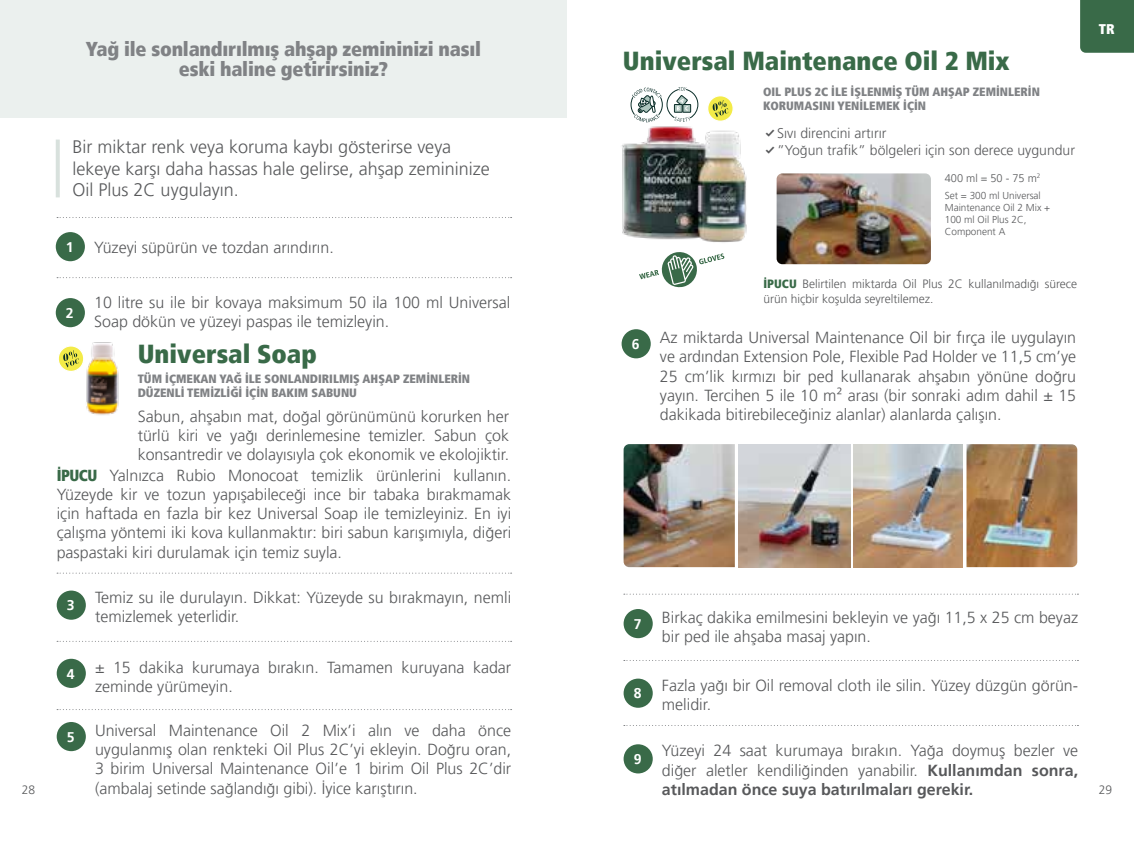
<style>
.page{position:relative;width:1134px;height:851px;background:#fff}
.page>*{position:absolute;margin:0;border:0;box-sizing:border-box;transform-origin:0 0}
.t1{font:900 condensed 26px "Frutiger LT Pro";color:#396a48}
.t2{font:900 condensed 20px/20px "Frutiger LT Pro";letter-spacing:-.01em;color:#808285;text-align:center}
.t3{font:300 18px/21.6px "Frutiger LT Pro";color:#58595b}
.t4{font:300 16px/19.2px "Frutiger LT Pro";color:#58595b}
.t5{font:300 14px/16.8px "Frutiger LT Pro";color:#58595b}
.t6{font:700 14px "Frutiger LT Pro";color:#fff}
.t7{font:900 condensed 14px "Frutiger LT Pro";color:#fff}
.t8{font:900 condensed 12px/14.4px "Frutiger LT Pro";color:#808285}
.t9{font:300 12px/14.4px "Frutiger LT Pro";color:#58595b}
.t10{font:300 11px "Frutiger LT Pro";color:#58595b}
.t11{font:300 10px/12px "Frutiger LT Pro";color:#58595b}
.s1{font-weight:900;font-stretch:condensed;color:#396a48}
.s2{font-weight:700}
</style>
<div class="page">
<div style="left:0;top:0;width:567px;height:117px;background:#ebf0ee"></div>
<div style="left:1080px;top:0;width:54px;height:53px;background:#396a48"></div>
<div style="left:56px;top:232px;width:29px;height:29px;background:#396a48;border-radius:50%"></div>
<div style="left:57px;top:590px;width:29px;height:29px;background:#396a48;border-radius:50%"></div>
<div style="left:624px;top:678px;width:29px;height:29px;background:#396a48;border-radius:50%"></div>
<div style="left:624px;top:744px;width:29px;height:29px;background:#396a48;border-radius:50%"></div>
<div style="left:57px;top:658px;width:29px;height:29px;background:#396a48;border-radius:50%"></div>
<div style="left:57px;top:721px;width:29px;height:30px;background:#396a48;border-radius:50%"></div>
<div style="left:624px;top:609px;width:29px;height:29px;background:#396a48;border-radius:50%"></div>
<div style="left:622px;top:329px;width:29px;height:29px;background:#396a48;border-radius:50%"></div>
<div style="left:56px;top:298px;width:29px;height:29px;background:#396a48;border-radius:50%"></div>
<svg style="left:57px;top:277px;width:455px;height:1px"></svg>
<svg style="left:57px;top:217px;width:455px;height:1px"></svg>
<svg style="left:57px;top:572px;width:455px;height:1px"></svg>
<svg style="left:624px;top:593px;width:454px;height:1px"></svg>
<svg style="left:624px;top:660px;width:454px;height:1px"></svg>
<svg style="left:57px;top:709px;width:455px;height:1px"></svg>
<img style="left:86px;top:342px;width:33px;height:73px">
<svg style="left:58px;top:346px;width:26px;height:25px"></svg>
<img style="left:621px;top:126px;width:126px;height:117px">
<svg style="left:639px;top:252px;width:85px;height:36px"></svg>
<img style="left:777px;top:173px;width:154px;height:91px">
<img style="left:624px;top:444px;width:111px;height:123px">
<img style="left:739px;top:444px;width:111px;height:123px">
<img style="left:854px;top:444px;width:109px;height:123px">
<img style="left:966px;top:444px;width:111px;height:123px">
<hr style="left:56px;top:139px;width:4px;height:58px;background:#d8e1dd">
<svg style="left:708px;top:96px;width:25px;height:25px"></svg>
<svg style="left:631px;top:87px;width:67px;height:35px"></svg>
<p class="t2" style="left:86px;top:39px;width:396px">Yağ ile sonlandırılmış ahşap zemininizi nasıl eski haline getirirsiniz?</p>
<p class="t3" style="left:73px;top:136px;width:419px">Bir miktar renk veya koruma kaybı gösterirse veya lekeye karşı daha hassas hale gelirse, ahşap zemininize<br>Oil Plus 2C uygulayın.</p>
<p class="t6" style="left:66px;top:239px;width:9px">1</p>
<p class="t4" style="left:94px;top:237px;width:241px">Yüzeyi süpürün ve tozdan arındırın.</p>
<p class="t6" style="left:66px;top:304px;width:9px">2</p>
<p class="t4" style="left:94px;top:293px;width:418px">10 litre su ile bir kovaya maksimum 50 ila 100 ml Universal<br>Soap dökün ve yüzeyi paspas ile temizleyin.</p>
<h1 class="t1" style="left:138px;top:337px;width:181px">Universal Soap</h1>
<p class="t8" style="left:138px;top:371px;width:334px">TÜM İÇMEKAN YAĞ İLE SONLANDIRILMIŞ AHŞAP ZEMİNLERİN<br>DÜZENLİ TEMİZLİĞİ İÇİN BAKIM SABUNU</p>
<p class="t4" style="left:138px;top:407px;width:373px">Sabun, ahşabın mat, doğal görünümünü korurken her</p>
<p class="t4" style="left:138px;top:426px;width:373px">türlü kiri ve yağı derinlemesine temizler. Sabun çok</p>
<p class="t4" style="left:138px;top:445px;width:373px">konsantredir ve dolayısıyla çok ekonomik ve ekolojiktir.</p>
<p class="t4" style="left:57px;top:465px;width:456px"><span class="s1">İPUCU</span> Yalnızca Rubio Monocoat temizlik ürünlerini kullanın.</p>
<p class="t4" style="left:57px;top:485px;width:456px">Yüzeyde kir ve tozun yapışabileceği ince bir tabaka bırakmamak</p>
<p class="t4" style="left:57px;top:504px;width:456px">için haftada en fazla bir kez Universal Soap ile temizleyiniz. En iyi</p>
<p class="t4" style="left:57px;top:523px;width:456px">çalışma yöntemi iki kova kullanmaktır: biri sabun karışımıyla, diğeri</p>
<p class="t4" style="left:57px;top:542px;width:287px">paspastaki kiri durulamak için temiz suyla.</p>
<p class="t6" style="left:67px;top:597px;width:9px">3</p>
<p class="t6" style="left:67px;top:665px;width:9px">4</p>
<p class="t4" style="left:95px;top:587px;width:418px">Temiz su ile durulayın. Dikkat: Yüzeyde su bırakmayın, nemli temizlemek yeterlidir.</p>
<p class="t4" style="left:95px;top:657px;width:418px">± 15 dakika kurumaya bırakın. Tamamen kuruyana kadar zeminde yürümeyin.</p>
<h1 class="t1" style="left:623px;top:45px;width:388px">Universal Maintenance Oil 2 Mix</h1>
<p class="t8" style="left:763px;top:84px;width:278px">OIL PLUS 2C İLE İŞLENMİŞ TÜM AHŞAP ZEMİNLERİN<br>KORUMASINI YENİLEMEK İÇİN</p>
<p class="t5" style="left:777px;top:125px;width:299px">Sıvı direncini artırır<br>”Yoğun trafik” bölgeleri için son derece uygundur</p>
<p class="t10" style="left:945px;top:171px;width:97px">400 ml = 50 - 75 m<sup>2</sup></p>
<p class="t11" style="left:945px;top:190px;width:107px">Set = 300 ml Universal<br>Maintenance Oil 2 Mix +<br>100 ml Oil Plus 2C,<br>Component A</p>
<p class="t6" style="left:632px;top:336px;width:9px">6</p>
<p class="t9" style="left:763px;top:277px;width:315px"><span class="s1">İPUCU</span> Belirtilen miktarda Oil Plus 2C kullanılmadığı sürece ürün hiçbir koşulda seyreltilemez.</p>
<p class="t4" style="left:660px;top:328px;width:418px;text-align:justify">Az miktarda Universal Maintenance Oil bir fırça ile uygulayın ve ardından Extension Pole, Flexible Pad Holder ve 11,5 cm’ye 25 cm’lik kırmızı bir ped kullanarak ahşabın yönüne doğru yayın. Tercihen 5 ile 10 m² arası (bir sonraki adım dahil ± 15 dakikada bitirebileceğiniz alanlar) alanlarda çalışın.</p>
<p class="t7" style="left:1099px;top:21px;width:17px">TR</p>
<p class="t6" style="left:634px;top:615px;width:9px">7</p>
<p class="t6" style="left:634px;top:685px;width:9px">8</p>
<p class="t4" style="left:662px;top:608px;width:418px">Birkaç dakika emilmesini bekleyin ve yağı 11,5 x 25 cm beyaz bir ped ile ahşaba masaj yapın.</p>
<p class="t4" style="left:662px;top:675px;width:418px">Fazla yağı bir Oil removal cloth ile silin. Yüzey düzgün görün&shy;melidir.</p>
<p class="t4" style="left:95px;top:720px;width:418px;text-align:justify">Universal Maintenance Oil 2 Mix’i alın ve daha önce uygulanmış olan renkteki Oil Plus 2C’yi ekleyin. Doğru oran, 3 birim Universal Maintenance Oil’e 1 birim Oil Plus 2C’dir (ambalaj setinde sağlandığı gibi). İyice karıştırın.</p>
<p class="t6" style="left:67px;top:728px;width:9px">5</p>
<p class="t4" style="left:662px;top:741px;width:418px;text-align:justify">Yüzeyi 24 saat kurumaya bırakın. Yağa doymuş bezler ve diğer aletler kendiliğinden yanabilir. <span class="s2">Kullanımdan sonra, atılmadan önce suya batırılmaları gerekir.</span></p>
<p class="t6" style="left:634px;top:750px;width:9px">9</p>
<p class="t9" style="left:22px;top:782px;width:15px">28</p>
<p class="t9" style="left:1099px;top:782px;width:15px">29</p>
</div>
